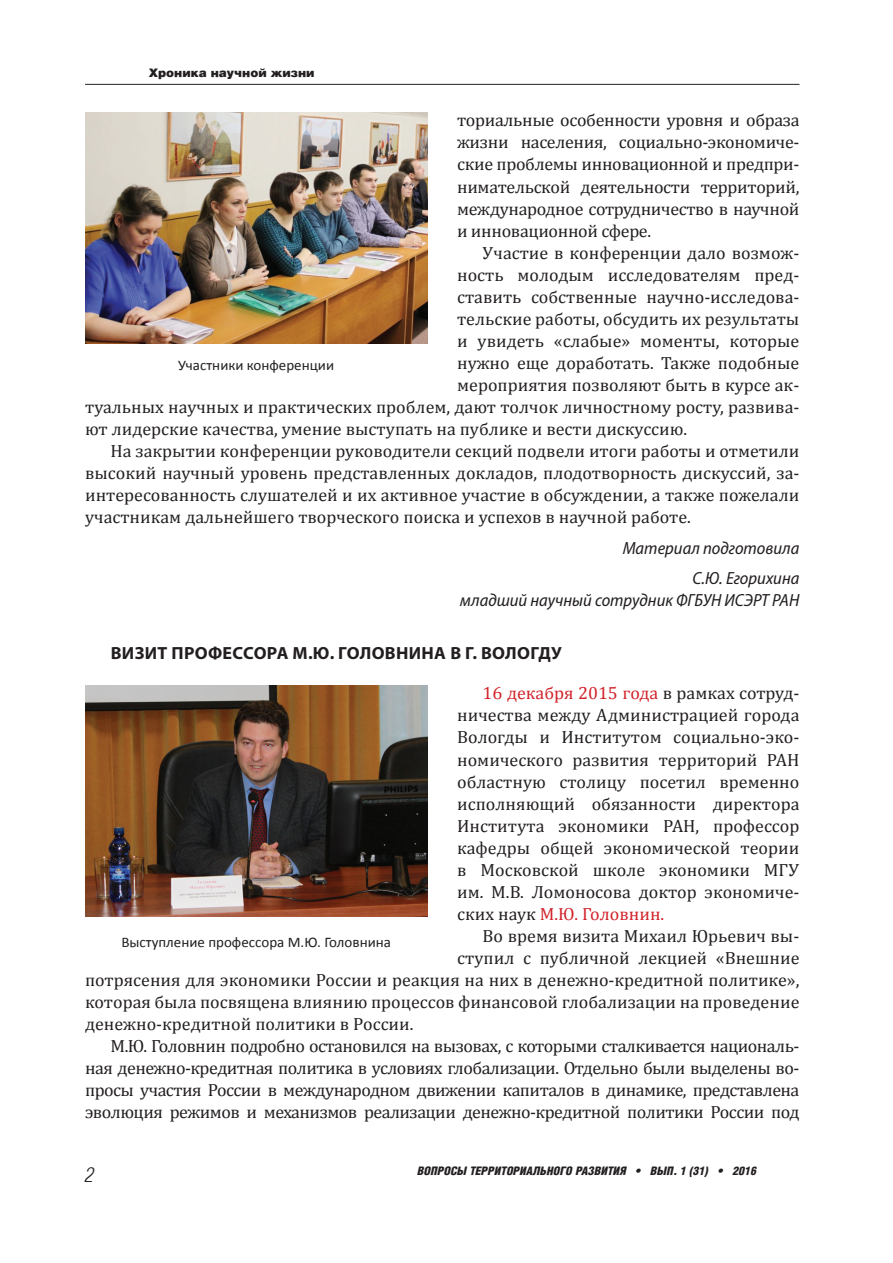
<style>
.page{position:relative;width:893px;height:1263px;background:#fff}
.page>*{position:absolute;margin:0;border:0;box-sizing:border-box;transform-origin:0 0}
.t1{font:italic 300 20.55px "Helios Cond";color:#231f20}
.t2{font:17.7px/22px "Cambria";color:#231f20;text-align:justify}
.t3{font:17.7px "Cambria";letter-spacing:-.03em;color:#231f20}
.t4{font:italic semi-condensed 17.7px/30.5px "Myriad Pro";color:#231f20;text-align:right}
.t5{font:700 17.7px "Myriad Pro";letter-spacing:.015em;color:#231f20}
.t6{font:14.7px "Calibri";color:#231f20}
.t7{font:italic 900 11.7px "Helios Cond";color:#231f20}
.t8{font:900 11.7px "Helios";color:#231f20}
.s1{color:#d1232a}
</style>
<div class="page">
<hr style="left:85px;top:84px;width:714px;height:1px;background:#231f20">
<img style="left:85px;top:113px;width:342px;height:230px">
<img style="left:85px;top:686px;width:342px;height:230px">
<p class="t8" style="left:149px;top:69px;width:167px">Хроника научной жизни</p>
<p class="t2" style="left:457px;top:109px;width:344px">ториальные особенности уровня и образа жизни населения, социально-экономиче&shy;ские проблемы инновационной и предпри&shy;нимательской деятельности территорий, международное сотрудничество в научной и инновационной сфере.</p>
<p class="t2" style="left:483px;top:241px;width:318px">Участие в конференции дало возмож-</p>
<p class="t2" style="left:457px;top:263px;width:344px">ность молодым исследователям пред-</p>
<p class="t2" style="left:457px;top:285px;width:344px">ставить собственные научно-исследова-</p>
<p class="t2" style="left:457px;top:307px;width:344px">тельские работы, обсудить их результаты</p>
<p class="t2" style="left:457px;top:329px;width:344px">и увидеть «слабые» моменты, которые</p>
<p class="t2" style="left:457px;top:351px;width:344px">нужно еще доработать. Также подобные</p>
<p class="t2" style="left:457px;top:373px;width:344px">мероприятия позволяют быть в курсе ак-</p>
<p class="t2" style="left:85px;top:396px;width:716px">туальных научных и практических проблем, дают толчок личностному росту, развива-</p>
<p class="t2" style="left:85px;top:418px;width:604px">ют лидерские качества, умение выступать на публике и вести дискуссию.</p>
<p class="t2" style="left:111px;top:440px;width:690px">На закрытии конференции руководители секций подвели итоги работы и отметили</p>
<p class="t2" style="left:85px;top:462px;width:716px">высокий научный уровень представленных докладов, плодотворность дискуссий, за-</p>
<p class="t2" style="left:85px;top:484px;width:716px">интересованность слушателей и их активное участие в обсуждении, а также пожелали</p>
<p class="t2" style="left:85px;top:506px;width:607px">участникам дальнейшего творческого поиска и успехов в научной работе.</p>
<p class="t4" style="left:623px;top:532px;width:178px">Материал подготовила<br>С.Ю. Егорихина</p>
<p class="t4" style="left:460px;top:585px;width:341px">младший научный сотрудник ФГБУН ИСЭРТ РАН</p>
<p class="t6" style="left:178px;top:359px;width:157px">Участники конференции</p>
<p class="t5" style="left:111px;top:643px;width:452px">ВИЗИТ ПРОФЕССОРА М.Ю. ГОЛОВНИНА В Г. ВОЛОГДУ</p>
<p class="t2" style="left:457px;top:682px;width:344px;text-indent:26px"><span class="s1">16 декабря 2015 года</span> в рамках сотруд&shy;ничества между Администрацией города Вологды и Институтом социально-эко&shy;номического развития территорий РАН областную столицу посетил временно исполняющий обязанности директора Института экономики РАН, профессор кафедры общей экономической теории в Московской школе экономики МГУ им. М.В. Ломоносова доктор экономиче&shy;ских наук <span class="s1">М.Ю. Головнин.</span></p>
<p class="t2" style="left:483px;top:924px;width:318px">Во время визита Михаил Юрьевич вы-</p>
<p class="t2" style="left:457px;top:946px;width:344px">ступил с публичной лекцией «Внешние</p>
<p class="t2" style="left:85px;top:968px;width:716px">потрясения для экономики России и реакция на них в денежно-кредитной политике»,</p>
<p class="t2" style="left:85px;top:991px;width:716px">которая была посвящена влиянию процессов финансовой глобализации на проведение</p>
<p class="t2" style="left:85px;top:1013px;width:330px">денежно-кредитной политики в России.</p>
<p class="t3" style="left:111px;top:1035px;width:690px">М.Ю. Головнин подробно остановился на вызовах, с которыми сталкивается националь-</p>
<p class="t3" style="left:85px;top:1057px;width:716px">ная денежно-кредитная политика в условиях глобализации. Отдельно были выделены во-</p>
<p class="t3" style="left:85px;top:1079px;width:716px">просы участия России в международном движении капиталов в динамике, представлена</p>
<p class="t3" style="left:85px;top:1101px;width:716px">эволюция режимов и механизмов реализации денежно-кредитной политики России под</p>
<p class="t6" style="left:121px;top:936px;width:271px">Выступление профессора М.Ю. Головнина</p>
<p class="t1" style="left:85px;top:1167px;width:10px">2</p>
<p class="t7" style="left:417px;top:1167px;width:341px">ВОПРОСЫ ТЕРРИТОРИАЛЬНОГО РАЗВИТИЯ • ВЫП. 1 (31) • 2016</p>
</div>
